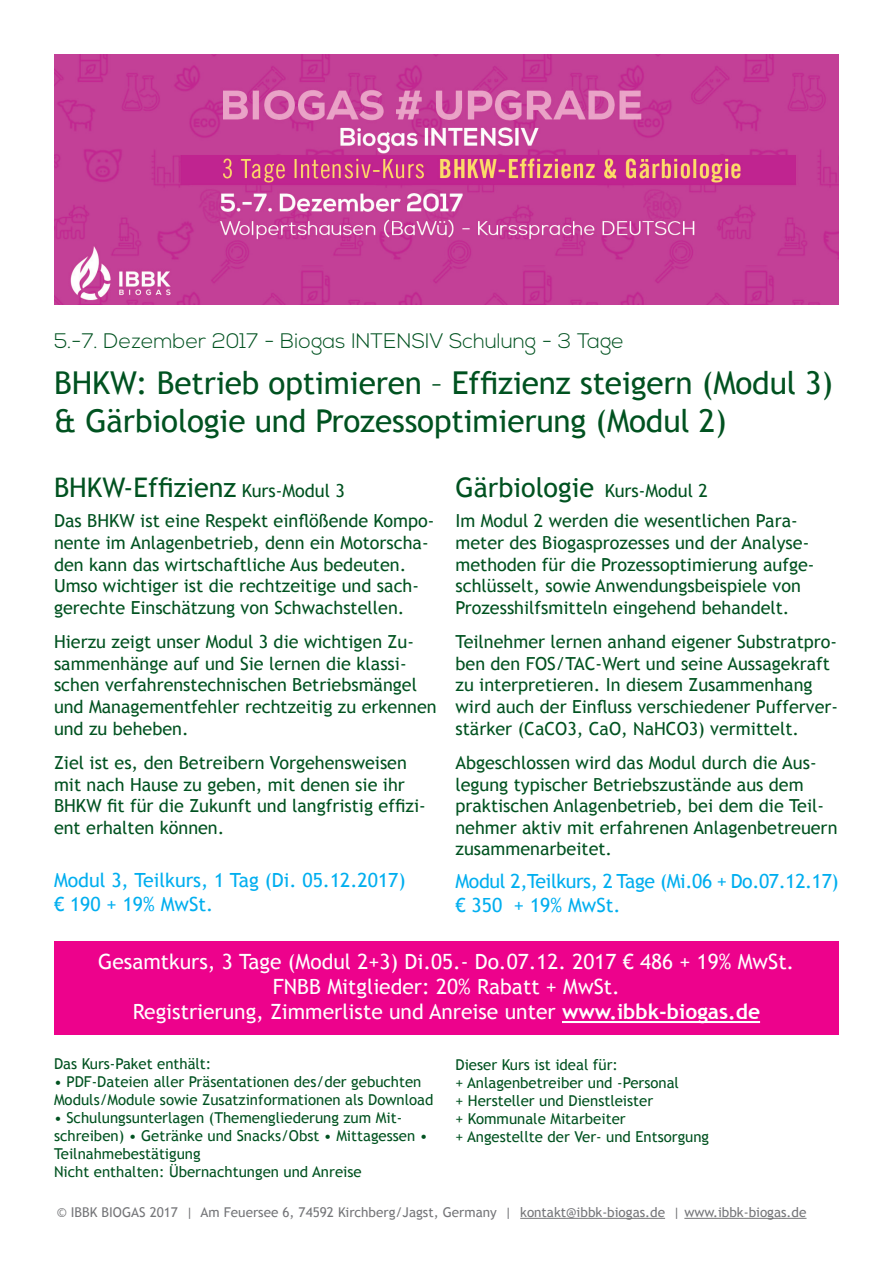
<style>
.page{position:relative;width:893px;height:1263px;background:#fff}
.page>*{position:absolute;margin:0;border:0;box-sizing:border-box;transform-origin:0 0}
.t1{font:31.5px/37.8px "Trebuchet MS";letter-spacing:-.005em;color:#005220}
.t2{font:27px "Trebuchet MS";color:#005220}
.t3{font:21px/25.2px "Trebuchet MS";color:#fff;text-align:center}
.t4{font:300 21px "Nexa";color:#005220}
.t5{font:19.5px/23.4px "Trebuchet MS";letter-spacing:-.02em;color:#00aeef}
.t6{font:19.5px/23.4px "Trebuchet MS";color:#00aeef}
.t7{font:18px/21.6px "Trebuchet MS";color:#005220}
.t8{font:15px/18px "Trebuchet MS";color:#005220}
.t9{font:13.5px "Trebuchet MS";color:#757679}
.s1{font-size:18px}
.s2{font-weight:700}
</style>
<div class="page">
<div style="left:54px;top:941px;width:785px;height:94px;background:#ed028c"></div>
<hr style="left:520px;top:1218px;width:145px;height:1px;background:#757679">
<hr style="left:684px;top:1218px;width:122px;height:1px;background:#757679">
<img style="left:54px;top:54px;width:785px;height:251px">
<hr style="left:562px;top:1021px;width:198px;height:2px;background:#fff">
<p class="t4" style="left:54px;top:329px;width:571px">5.-7. Dezember 2017 - Biogas INTENSIV Schulung - 3 Tage</p>
<h1 class="t1" style="left:54px;top:365px;width:781px">BHKW: Betrieb optimieren – Effizienz steigern (Modul 3) &amp; Gärbiologie und Prozessoptimierung (Modul 2)</h1>
<h2 class="t2" style="left:54px;top:472px;width:292px">BHKW-Effizienz <span class="s1">Kurs-Modul 3</span></h2>
<p class="t7" style="left:54px;top:510px;width:382px">Das BHKW ist eine Respekt einflößende Kompo&shy;nente im Anlagenbetrieb, denn ein Motorscha&shy;den kann das wirtschaftliche Aus bedeuten.<br>Umso wichtiger ist die rechtzeitige und sach&shy;gerechte Einschätzung von Schwachstellen.</p>
<p class="t7" style="left:54px;top:631px;width:384px">Hierzu zeigt unser Modul 3 die wichtigen Zu&shy;sammenhänge auf und Sie lernen die klassi&shy;schen verfahrenstechnischen Betriebsmängel und Managementfehler rechtzeitig zu erkennen und zu beheben.</p>
<p class="t7" style="left:54px;top:752px;width:373px">Ziel ist es, den Betreibern Vorgehensweisen mit nach Hause zu geben, mit denen sie ihr BHKW fit für die Zukunft und langfristig effizi&shy;ent erhalten können.</p>
<p class="t6" style="left:54px;top:869px;width:353px">Modul 3, Teilkurs, 1 Tag (Di. 05.12.2017) € 190 + 19% MwSt.</p>
<h2 class="t2" style="left:455px;top:472px;width:254px">Gärbiologie <span class="s1">Kurs-Modul 2</span></h2>
<p class="t7" style="left:455px;top:510px;width:360px">Im Modul 2 werden die wesentlichen Para&shy;meter des Biogasprozesses und der Analyse&shy;methoden für die Prozessoptimierung aufge&shy;schlüsselt, sowie Anwendungsbeispiele von Prozesshilfsmitteln eingehend behandelt.</p>
<p class="t7" style="left:455px;top:631px;width:384px">Teilnehmer lernen anhand eigener Substratpro&shy;ben den FOS/TAC-Wert und seine Aussagekraft zu interpretieren. In diesem Zusammenhang wird auch der Einfluss verschiedener Pufferver&shy;stärker (CaCO3, CaO, NaHCO3) vermittelt.</p>
<p class="t7" style="left:455px;top:752px;width:383px">Abgeschlossen wird das Modul durch die Aus&shy;legung typischer Betriebszustände aus dem praktischen Anlagenbetrieb, bei dem die Teil&shy;nehmer aktiv mit erfahrenen Anlagenbetreuern zusammenarbeitet.</p>
<p class="t5" style="left:455px;top:870px;width:385px">Modul 2,Teilkurs, 2 Tage (Mi.06 + Do.07.12.17) € 350 + 19% MwSt.</p>
<p class="t3" style="left:98px;top:949px;width:697px">Gesamtkurs, 3 Tage (Modul 2+3) Di.05.- Do.07.12. 2017 € 486 + 19% MwSt.<br>FNBB Mitglieder: 20% Rabatt + MwSt.<br>Registrierung, Zimmerliste und Anreise unter <span class="s2">www.ibbk-biogas.de</span></p>
<p class="t8" style="left:54px;top:1055px;width:159px">Das Kurs-Paket enthält:</p>
<p class="t8" style="left:54px;top:1073px;width:381px">• PDF-Dateien aller Präsentationen des/der gebuchten<br>Moduls/Module sowie Zusatzinformationen als Download</p>
<p class="t8" style="left:54px;top:1109px;width:375px">• Schulungsunterlagen (Themengliederung zum Mit&shy;schreiben) • Getränke und Snacks/Obst • Mittagessen • Teilnahmebestätigung<br>Nicht enthalten: Übernachtungen und Anreise</p>
<p class="t8" style="left:455px;top:1056px;width:255px">Dieser Kurs ist ideal für:<br>+ Anlagenbetreiber und -Personal<br>+ Hersteller und Dienstleister<br>+ Kommunale Mitarbeiter<br>+ Angestellte der Ver- und Entsorgung</p>
<p class="t9" style="left:57px;top:1204px;width:751px">© IBBK BIOGAS 2017 | Am Feuersee 6, 74592 Kirchberg/Jagst, Germany | kontakt@ibbk-biogas.de | www.ibbk-biogas.de</p>
</div>
